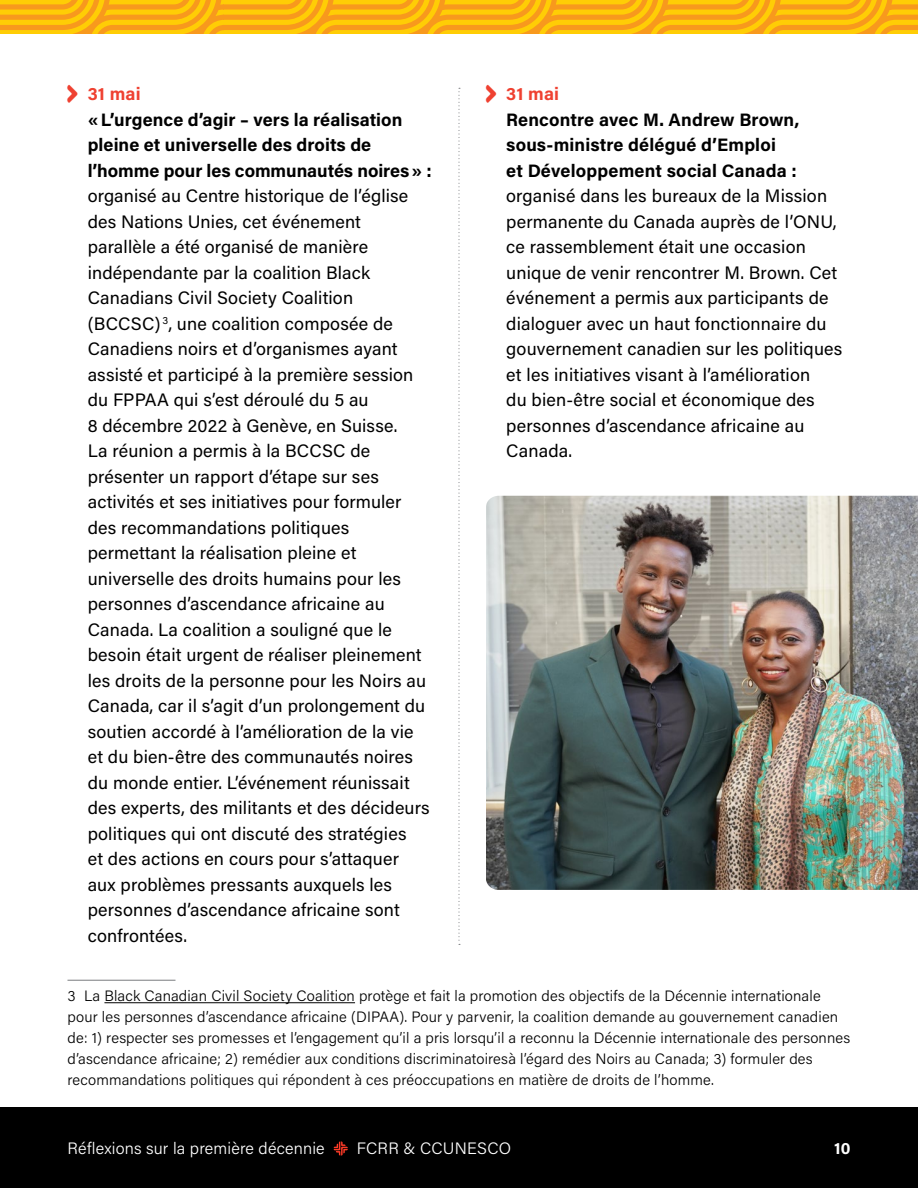
<style>
.page{position:relative;width:918px;height:1188px;background:#fff}
.page>*{position:absolute;margin:0;border:0;box-sizing:border-box;transform-origin:0 0}
.t1{font:18px/25.5px "Acumin Pro";letter-spacing:.01em;color:#000}
.t2{font:700 18px/25.5px "Acumin Pro";letter-spacing:.005em;color:#000}
.t3{font:700 18px "Acumin Pro";letter-spacing:.005em;color:#ef4131}
.t4{font:300 16.5px "Acumin Pro";letter-spacing:.01em;color:#fff}
.t5{font:700 16.5px "Acumin Pro";color:#fff}
.t6{font:300 15px/21px "Acumin Pro";letter-spacing:.01em;color:#000}
</style>
<div class="page">
<div style="left:0;top:1107px;width:918px;height:81px;background:#000"></div>
<svg style="left:334px;top:1142px;width:14px;height:14px"></svg>
<svg style="left:0;top:0;width:918px;height:34px;background:#fbb410"></svg>
<svg style="left:458px;top:88px;width:2px;height:857px"></svg>
<hr style="left:68px;top:980px;width:108px;height:1px;background:#888a8d">
<hr style="left:104px;top:1002px;width:251px;height:1px;background:#000">
<img style="left:486px;top:496px;width:432px;height:394px">
<p class="t3" style="left:88px;top:81px;width:54px">31 mai</p>
<p class="t2" style="left:88px;top:106px;width:346px">«L’urgence d’agir – vers la réalisation pleine et universelle des droits de l’homme pour les communautés noires» :</p>
<p class="t1" style="left:88px;top:183px;width:344px">organisé au Centre historique de l’église des Nations Unies, cet événement parallèle a été organisé de manière indépendante par la coalition Black Canadians Civil Society Coalition (BCCSC) <sup>3</sup>, une coalition composée de Canadiens noirs et d’organismes ayant assisté et participé à la première session du FPPAA qui s’est déroulé du 5 au<br>8 décembre 2022 à Genève, en Suisse.<br>La réunion a permis à la BCCSC de présenter un rapport d’étape sur ses activités et ses initiatives pour formuler des recommandations politiques permettant la réalisation pleine et universelle des droits humains pour les personnes d’ascendance africaine au Canada. La coalition a souligné que le besoin était urgent de réaliser pleinement les droits de la personne pour les Noirs au Canada, car il s’agit d’un prolongement du soutien accordé à l’amélioration de la vie et du bien-être des communautés noires du monde entier. L’événement réunissait des experts, des militants et des décideurs politiques qui ont discuté des stratégies<br>et des actions en cours pour s’attaquer aux problèmes pressants auxquels les personnes d’ascendance africaine sont confrontées.</p>
<p class="t3" style="left:506px;top:81px;width:54px">31 mai</p>
<p class="t2" style="left:506px;top:106px;width:295px">Rencontre avec M. Andrew Brown, sous-ministre délégué d’Emploi<br>et Développement social Canada :</p>
<p class="t1" style="left:506px;top:183px;width:338px">organisé dans les bureaux de la Mission permanente du Canada auprès de l’ONU, ce rassemblement était une occasion unique de venir rencontrer M. Brown. Cet événement a permis aux participants de dialoguer avec un haut fonctionnaire du gouvernement canadien sur les politiques et les initiatives visant à l’amélioration<br>du bien-être social et économique des personnes d’ascendance africaine au Canada.</p>
<p class="t6" style="left:68px;top:985px;width:784px">3 La Black Canadian Civil Society Coalition protège et fait la promotion des objectifs de la Décennie internationale pour les personnes d’ascendance africaine (DIPAA). Pour y parvenir, la coalition demande au gouvernement canadien de: 1) respecter ses promesses et l’engagement qu’il a pris lorsqu’il a reconnu la Décennie internationale des personnes d’ascendance africaine; 2) remédier aux conditions discriminatoiresà l’égard des Noirs au Canada; 3) formuler des recommandations politiques qui répondent à ces préoccupations en matière de droits de l’homme.</p>
<p class="t4" style="left:68px;top:1137px;width:259px">Réflexions sur la première décennie</p>
<p class="t4" style="left:357px;top:1137px;width:156px">FCRR &amp; CCUNESCO</p>
<p class="t5" style="left:834px;top:1136px;width:18px">10</p>
</div>
